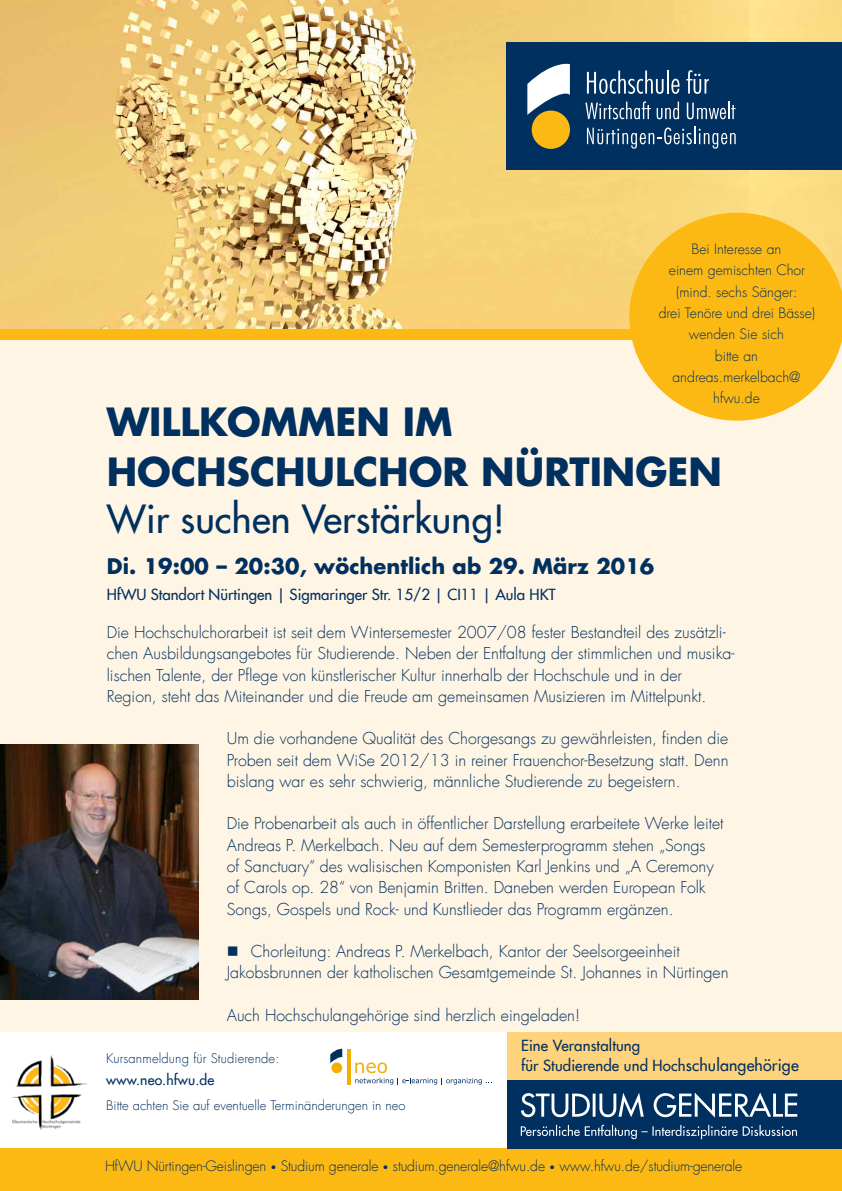
<style>
.page{position:relative;width:842px;height:1191px;background:#fff}
.page>*{position:absolute;margin:0;border:0;box-sizing:border-box;transform-origin:0 0}
.t1{font:700 38px/50px "Futura Com";color:#00305f}
.t2{font:500 38px "Futura Com";letter-spacing:.005em;color:#00305f}
.t3{font:700 21px "Futura Com";letter-spacing:.005em;color:#00305f}
.t4{font:300 16px/21.3px "Futura Com";color:#00305f}
.t5{font:500 15px/20px "Futura Com";color:#00305f}
.t6{font:300 14px/21.3px "Futura Com";color:#00305f;text-align:center}
.t7{font:500 14px "Futura Com";letter-spacing:.01em;color:#00305f}
.t8{font:300 13px "Futura Com";color:#00305f}
.s1{font-size:16px}
.s2{font-size:10px}
</style>
<div class="page">
<div style="left:0;top:330px;width:842px;height:818px;background:#fff5e4"></div>
<div style="left:0;top:1032px;width:842px;height:116px;background:#fff"></div>
<div style="left:0;top:1148px;width:842px;height:43px;background:#fdb913"></div>
<img style="left:0;top:0;width:842px;height:330px">
<div style="left:0;top:330px;width:842px;height:10px;background:#fdb913"></div>
<div style="left:507px;top:1079px;width:335px;height:69px;background:#00305f"></div>
<svg style="left:521px;top:1092px;width:276px;height:25px"></svg>
<svg style="left:521px;top:1124px;width:276px;height:15px"></svg>
<div style="left:507px;top:1032px;width:335px;height:47px;background:#ffd27c"></div>
<svg style="left:330px;top:1048px;width:12px;height:15px"></svg>
<div style="left:331px;top:1062px;width:11px;height:11px;background:#f3ae00;border-radius:50%"></div>
<hr style="left:347px;top:1048px;width:3px;height:36px;background:#f3ae00">
<svg style="left:355px;top:1062px;width:137px;height:22px"></svg>
<img style="left:0;top:744px;width:198px;height:255px">
<img style="left:13px;top:1055px;width:74px;height:74px">
<svg style="left:629px;top:213px;width:213px;height:208px;background:#fcc233"></svg>
<div style="left:506px;top:43px;width:336px;height:127px;background:#00305f"></div>
<div style="left:532px;top:111px;width:38px;height:38px;background:#fdb913;border-radius:50%"></div>
<svg style="left:527px;top:64px;width:43px;height:51px"></svg>
<svg style="left:587px;top:71px;width:76px;height:23px"></svg>
<hr style="left:667px;top:71px;width:2px;height:23px;background:#fff">
<svg style="left:671px;top:79px;width:8px;height:15px"></svg>
<svg style="left:686px;top:70px;width:23px;height:24px"></svg>
<svg style="left:587px;top:127px;width:149px;height:22px"></svg>
<svg style="left:585px;top:101px;width:66px;height:18px"></svg>
<svg style="left:657px;top:102px;width:22px;height:17px"></svg>
<svg style="left:687px;top:102px;width:49px;height:17px"></svg>
<p class="t6" style="left:659px;top:238px;width:158px">Bei Interesse an<br>einem gemischten Chor (mind. sechs Sänger:<br>drei Tenöre und drei Bässe) wenden Sie sich<br>bitte an andreas.merkelbach@ hfwu.de</p>
<h1 class="t1" style="left:107px;top:395px;width:616px">WILLKOMMEN IM<br>HOCHSCHULCHOR NÜRTINGEN</h1>
<h1 class="t2" style="left:107px;top:490px;width:400px">Wir suchen Verstärkung!</h1>
<h2 class="t3" style="left:107px;top:550px;width:549px">Di. 19:00 – 20:30, wöchentlich ab 29. März 2016</h2>
<p class="t5" style="left:107px;top:584px;width:450px">HfWU Standort Nürtingen | Sigmaringer Str. 15/2 | CI11 | Aula HKT</p>
<p class="t4" style="left:107px;top:621px;width:629px">Die Hochschulchorarbeit ist seit dem Wintersemester 2007/08 fester Bestandteil des zusätzli&shy;chen Ausbildungsangebotes für Studierende. Neben der Entfaltung der stimmlichen und musika&shy;lischen Talente, der Pflege von künstlerischer Kultur innerhalb der Hochschule und in der Region, steht das Miteinander und die Freude am gemeinsamen Musizieren im Mittelpunkt.</p>
<p class="t4" style="left:227px;top:728px;width:503px;text-align:justify">Um die vorhandene Qualität des Chorgesangs zu gewährleisten, finden die Proben seit dem WiSe 2012/13 in reiner Frauenchor-Besetzung statt. Denn bislang war es sehr schwierig, männliche Studierende zu begeistern.</p>
<p class="t4" style="left:227px;top:813px;width:498px">Die Probenarbeit als auch in öffentlicher Darstellung erarbeitete Werke leitet Andreas P. Merkelbach. Neu auf dem Semesterprogramm stehen „Songs<br>of Sanctuary“ des walisischen Komponisten Karl Jenkins und „A Ceremony of Carols op. 28“ von Benjamin Britten. Daneben werden European Folk Songs, Gospels und Rock- und Kunstlieder das Programm ergänzen.</p>
<p class="t4" style="left:227px;top:940px;width:503px;text-indent:24px">Chorleitung: Andreas P. Merkelbach, Kantor der Seelsorgeeinheit<br>Jakobsbrunnen der katholischen Gesamtgemeinde St. Johannes in Nürtingen</p>
<p class="t4" style="left:227px;top:1004px;width:355px">Auch Hochschulangehörige sind herzlich eingeladen!</p>
<p class="t8" style="left:106px;top:1050px;width:175px">Kursanmeldung für Studierende:</p>
<p class="t7" style="left:106px;top:1069px;width:109px">www.neo.hfwu.de</p>
<p class="t8" style="left:106px;top:1096px;width:301px">Bitte achten Sie auf eventuelle Terminänderungen in neo</p>
<p class="t5" style="left:521px;top:1034px;width:279px">Eine Veranstaltung<br>für Studierende und Hoch<span class="s1">schulangehörige</span></p>
<p class="t6" style="left:105px;top:1155px;width:639px">HfWU Nürtingen-Geislingen <span class="s2">•</span> Studium generale <span class="s2">•</span> studium.generale@hfwu.de <span class="s2">•</span> www.hfwu.de/studium-generale</p>
</div>
